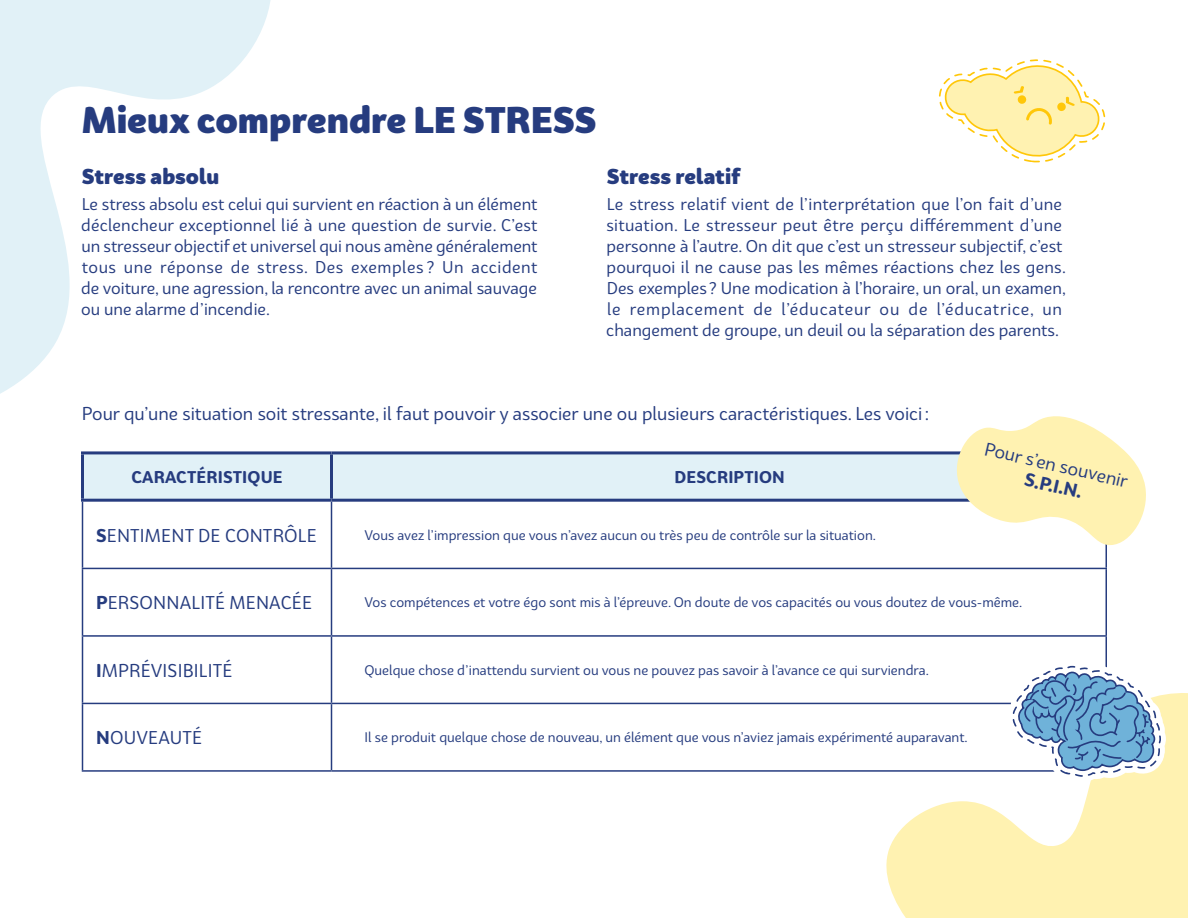
<style>
.page{position:relative;width:1188px;height:918px;background:#fff}
.page>*{position:absolute;margin:0;border:0;box-sizing:border-box;transform-origin:0 0}
.t1{font:900 36px "Bw Surco";color:#263c7f}
.t2{font:900 21px "Bw Surco";letter-spacing:-.005em;color:#263c7f}
.t3{font:18px "Bw Surco";color:#263c7f}
.t4{font:700 18px "Bw Surco";color:#263c7f}
.t5{font:16.5px/21px "Bw Surco";color:#263c7f;text-align:justify}
.t6{font:700 16.5px "Bw Surco";letter-spacing:.01em;color:#263c7f}
.t7{font:13.5px "Bw Surco";color:#263c7f}
.s1{font-weight:700}
</style>
<div class="page">
<svg style="left:873px;top:693px;width:315px;height:225px;fill:#fff2b1"></svg>
<svg style="left:0;top:0;width:271px;height:394px"></svg>
<div style="left:84px;top:454px;width:866px;height:45px;background:#e1f1f7"></div>
<hr style="left:332px;top:451px;width:776px;height:3px;background:#263c7f">
<hr style="left:332px;top:499px;width:776px;height:3px;background:#263c7f">
<hr style="left:82px;top:502px;width:1px;height:66px;background:#263c7f">
<hr style="left:331px;top:502px;width:1px;height:66px;background:#263c7f">
<hr style="left:1106px;top:502px;width:1px;height:66px;background:#263c7f">
<hr style="left:82px;top:568px;width:250px;height:1px;background:#263c7f">
<hr style="left:82px;top:569px;width:1px;height:66px;background:#263c7f">
<hr style="left:332px;top:568px;width:775px;height:1px;background:#263c7f">
<hr style="left:331px;top:569px;width:1px;height:66px;background:#263c7f">
<hr style="left:1106px;top:569px;width:1px;height:66px;background:#263c7f">
<hr style="left:82px;top:635px;width:250px;height:2px;background:#263c7f">
<hr style="left:82px;top:637px;width:1px;height:66px;background:#263c7f">
<hr style="left:332px;top:635px;width:775px;height:2px;background:#263c7f">
<hr style="left:331px;top:637px;width:1px;height:66px;background:#263c7f">
<hr style="left:1106px;top:637px;width:1px;height:66px;background:#263c7f">
<hr style="left:82px;top:703px;width:250px;height:1px;background:#263c7f">
<hr style="left:82px;top:704px;width:1px;height:66px;background:#263c7f">
<hr style="left:332px;top:703px;width:775px;height:1px;background:#263c7f">
<hr style="left:331px;top:704px;width:1px;height:66px;background:#263c7f">
<hr style="left:82px;top:770px;width:250px;height:2px;background:#263c7f">
<hr style="left:332px;top:770px;width:775px;height:2px;background:#263c7f">
<hr style="left:81px;top:451px;width:251px;height:3px;background:#263c7f">
<hr style="left:81px;top:454px;width:3px;height:45px;background:#263c7f">
<hr style="left:330px;top:454px;width:3px;height:45px;background:#263c7f">
<hr style="left:81px;top:499px;width:251px;height:3px;background:#263c7f">
<svg style="left:938px;top:59px;width:168px;height:104px"></svg>
<svg style="left:1006px;top:649px;width:160px;height:133px"></svg>
<svg style="left:950px;top:416px;width:196px;height:130px"></svg>
<h1 class="t1" style="left:82px;top:94px;width:516px">Mieux comprendre LE STRESS</h1>
<p class="t2" style="left:82px;top:162px;width:139px">Stress absolu</p>
<p class="t5" style="left:81px;top:193px;width:458px">Le stress absolu est celui qui survient en réaction à un élément déclencheur exceptionnel lié à une question de survie. C’est un stresseur objectif et universel qui nous amène généralement tous une réponse de stress. Des exemples ? Un accident de voiture, une agression, la rencontre avec un animal sauvage ou une alarme d’incendie.</p>
<p class="t2" style="left:607px;top:162px;width:135px">Stress relatif</p>
<p class="t5" style="left:606px;top:193px;width:461px;text-align:left">Le stress relatif vient de l’interprétation que l’on fait d’une situation. Le stresseur peut être perçu différemment d’une personne à l’autre. On dit que c’est un stresseur subjectif, c’est pourquoi il ne cause pas les mêmes réactions chez les gens.<br>Des exemples ? Une modication à l’horaire, un oral, un examen, le remplacement de l’éducateur ou de l’éducatrice, un changement de groupe, un deuil ou la séparation des parents.</p>
<p class="t3" style="left:82px;top:402px;width:849px">Pour qu’une situation soit stressante, il faut pouvoir y associer une ou plusieurs caractéristiques. Les voici :</p>
<p class="t6" style="left:131px;top:466px;width:153px">CARACTÉRISTIQUE</p>
<p class="t6" style="left:674px;top:466px;width:112px">DESCRIPTION</p>
<p class="t3" style="left:96px;top:523px;width:222px"><span class="s1">S</span>ENTIMENT DE CONTRÔLE</p>
<p class="t7" style="left:364px;top:526px;width:513px">Vous avez l’impression que vous n’avez aucun ou très peu de contrôle sur la situation.</p>
<p class="t3" style="left:988px;top:437px;width:148px;rotate:13deg">Pour s’en souvenir</p>
<p class="t4" style="left:1028px;top:467px;width:60px;rotate:13deg">S.P.I.N.</p>
<p class="t3" style="left:96px;top:591px;width:217px"><span class="s1">P</span>ERSONNALITÉ MENACÉE</p>
<p class="t7" style="left:364px;top:594px;width:659px">Vos compétences et votre égo sont mis à l’épreuve. On doute de vos capacités ou vous doutez de vous-même.</p>
<p class="t3" style="left:96px;top:658px;width:138px"><span class="s1">I</span>MPRÉVISIBILITÉ</p>
<p class="t7" style="left:364px;top:661px;width:566px">Quelque chose d’inattendu survient ou vous ne pouvez pas savoir à l’avance ce qui surviendra.</p>
<p class="t3" style="left:96px;top:726px;width:108px"><span class="s1">N</span>OUVEAUTÉ</p>
<p class="t7" style="left:364px;top:729px;width:605px">Il se produit quelque chose de nouveau, un élément que vous n’aviez jamais expérimenté auparavant.</p>
</div>
